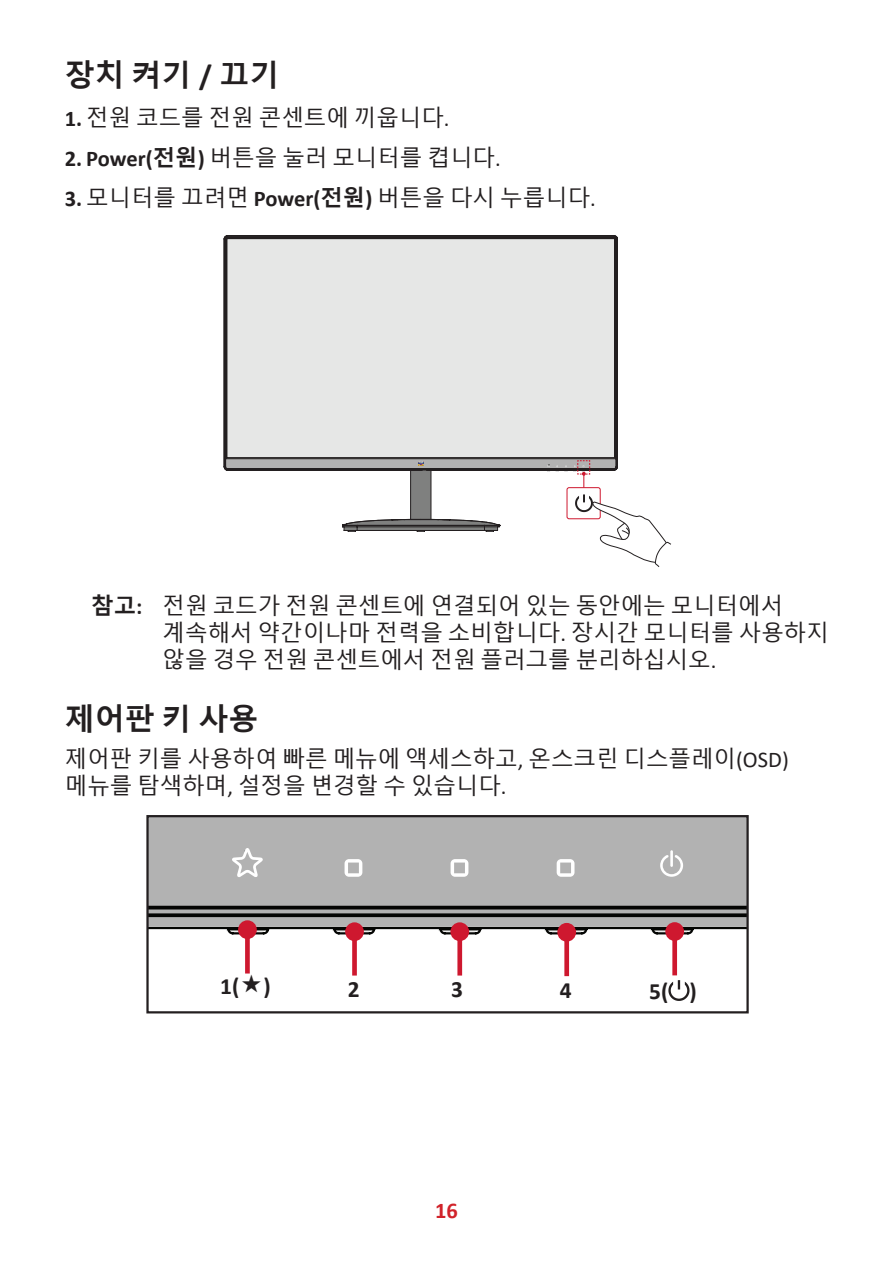
<style>
.page{position:relative;width:893px;height:1263px;background:#fff}
.page>*{position:absolute;margin:0;border:0;box-sizing:border-box;transform-origin:0 0}
.t1{font:700 30px "Malgun Gothic";color:#231f20}
.t2{font:700 23.4px "Calibri";color:#231f20}
.t3{font:22.5px/27px "Malgun Gothic";color:#231f20}
.t4{font:700 22.5px "Calibri";color:#d1232a}
.s1{font-family:"Calibri"}
.s2{font-family:"Calibri";font-weight:700}
.s3{font-weight:700}
</style>
<div class="page">
<svg style="left:224px;top:236px;width:394px;height:296px;background:#dfe0df"></svg>
<svg style="left:547px;top:465px;width:3px;height:6px"></svg>
<svg style="left:342px;top:461px;width:157px;height:70px"></svg>
<div style="left:567px;top:488px;width:33px;height:31px;background:#fff;border-radius:2px"></div>
<div style="left:567px;top:487px;width:34px;height:32px;border:1px solid #ce182f;border-radius:2px"></div>
<svg style="left:575px;top:494px;width:96px;height:73px"></svg>
<svg style="left:556px;top:460px;width:35px;height:28px"></svg>
<svg style="left:149px;top:818px;width:597px;height:107px;background:#a5a5a5"></svg>
<svg style="left:149px;top:925px;width:597px;height:69px"></svg>
<svg style="left:660px;top:855px;width:23px;height:22px"></svg>
<hr style="left:670px;top:850px;width:3px;height:17px;background:#fff">
<svg style="left:345px;top:859px;width:17px;height:18px"></svg>
<svg style="left:557px;top:859px;width:17px;height:18px"></svg>
<svg style="left:451px;top:859px;width:17px;height:18px"></svg>
<svg style="left:232px;top:848px;width:31px;height:29px"></svg>
<div style="left:146px;top:815px;width:603px;height:198px;border:2px solid #231f20"></div>
<div style="left:245px;top:930px;width:5px;height:43px;background:#ce182f"></div>
<div style="left:238px;top:920px;width:19px;height:19px;background:#ce182f;border-radius:50%"></div>
<div style="left:352px;top:932px;width:5px;height:43px;background:#ce182f"></div>
<div style="left:345px;top:922px;width:19px;height:19px;background:#ce182f;border-radius:50%"></div>
<div style="left:457px;top:932px;width:5px;height:43px;background:#ce182f"></div>
<div style="left:450px;top:922px;width:19px;height:19px;background:#ce182f;border-radius:50%"></div>
<div style="left:564px;top:932px;width:5px;height:44px;background:#ce182f"></div>
<div style="left:557px;top:923px;width:19px;height:19px;background:#ce182f;border-radius:50%"></div>
<div style="left:672px;top:931px;width:5px;height:44px;background:#ce182f"></div>
<div style="left:665px;top:922px;width:19px;height:19px;background:#ce182f;border-radius:50%"></div>
<svg style="left:668px;top:980px;width:21px;height:21px"></svg>
<svg style="left:242px;top:974px;width:19px;height:18px"></svg>
<h1 class="t1" style="left:65px;top:57px;width:216px">장치 켜기 <span class="s1">/</span> 끄기</h1>
<p class="t3" style="left:65px;top:105px;width:386px"><span class="s2">1.</span> 전원 코드를 전원 콘센트에 끼웁니다<span class="s1">.</span></p>
<p class="t3" style="left:65px;top:145px;width:437px"><span class="s2">2. Power(</span><span class="s3">전원</span><span class="s2">)</span> 버튼을 눌러 모니터를 켭니다<span class="s1">.</span></p>
<p class="t3" style="left:65px;top:184px;width:532px"><span class="s2">3.</span> 모니터를 끄려면 <span class="s2">Power(</span><span class="s3">전원</span><span class="s2">)</span> 버튼을 다시 누릅니다<span class="s1">.</span></p>
<p class="t3" style="left:163px;top:593px;width:668px;text-indent:-71px"><span class="s3">참고</span><span class="s2">:</span> 전원 코드가 전원 콘센트에 연결되어 있는 동안에는 모니터에서 계속해서 약간이나마 전력을 소비합니다<span class="s1">.</span> 장시간 모니터를 사용하지 않을 경우 전원 콘센트에서 전원 플러그를 분리하십시오<span class="s1">.</span></p>
<h1 class="t1" style="left:65px;top:701px;width:195px">제어판 키 사용</h1>
<p class="t3" style="left:65px;top:745px;width:725px">제어판 키를 사용하여 빠른 메뉴에 액세스하고<span class="s1">,</span> 온스크린 디스플레이<span class="s1">(OSD) </span>메뉴를 탐색하며<span class="s1">,</span> 설정을 변경할 수 있습니다<span class="s1">.</span></p>
<p class="t2" style="left:220px;top:969px;width:52px">1( )</p>
<p class="t2" style="left:348px;top:972px;width:13px">2</p>
<p class="t2" style="left:451px;top:972px;width:13px">3</p>
<p class="t2" style="left:560px;top:974px;width:13px">4</p>
<p class="t2" style="left:649px;top:974px;width:49px">5( )</p>
<p class="t4" style="left:435px;top:1194px;width:24px">16</p>
</div>
